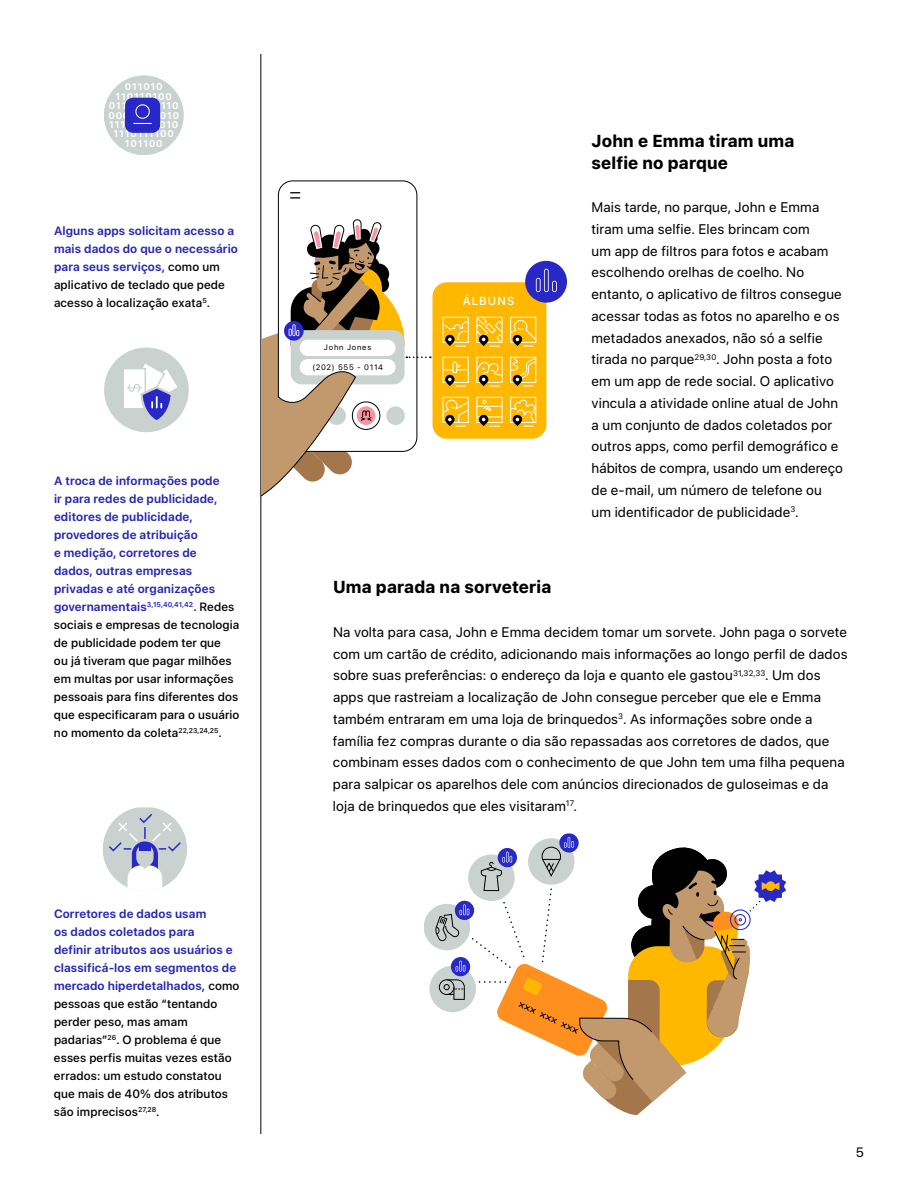
<style>
.page{position:relative;width:918px;height:1188px;background:#fff}
.page>*{position:absolute;margin:0;border:0;box-sizing:border-box;transform-origin:0 0}
.t1{font:700 17.25px/21.8px "SF Hello";letter-spacing:.01em;color:#000}
.t2{font:13.8px/21.8px "SF Hello";letter-spacing:.01em;color:#000}
.t3{font:13.5px "SF Hello";color:#000}
.t4{font:500 12px/18px "SF Hello";letter-spacing:.01em;color:#000}
.t5{font:600 12px/18px "SF Hello";letter-spacing:.01em;color:#2828b4}
.t6{font:500 11.55px "SF Hello";letter-spacing:.095em;color:#fff}
.t7{font:600 9.75px/9.4px "SF Hello";letter-spacing:.09em;color:#fff;text-align:center}
.t8{font:7.8px "SF Hello";letter-spacing:.095em;color:#000}
.s1{font-weight:500;color:#000}
.s2{font-weight:600;color:#2828b4}
</style>
<div class="page">
<hr style="left:261px;top:54px;width:1px;height:1080px;background:#000">
<svg style="left:291px;top:192px;width:9px;height:7px"></svg>
<div style="left:433px;top:282px;width:113px;height:157px;background:#ffb700;border-radius:14px"></div>
<div style="left:443px;top:357px;width:26px;height:26px;border:1px solid #fff"></div>
<div style="left:510px;top:397px;width:26px;height:26px;border:1px solid #fff"></div>
<div style="left:476px;top:397px;width:26px;height:26px;border:1px solid #fff"></div>
<div style="left:443px;top:397px;width:26px;height:26px;border:1px solid #fff"></div>
<svg style="left:510px;top:320px;width:27px;height:27px"></svg>
<svg style="left:476px;top:316px;width:27px;height:31px"></svg>
<svg style="left:442px;top:321px;width:27px;height:26px"></svg>
<svg style="left:510px;top:357px;width:27px;height:30px"></svg>
<svg style="left:476px;top:362px;width:27px;height:25px"></svg>
<svg style="left:443px;top:361px;width:25px;height:26px"></svg>
<svg style="left:510px;top:399px;width:27px;height:28px"></svg>
<svg style="left:477px;top:400px;width:25px;height:27px"></svg>
<svg style="left:442px;top:400px;width:27px;height:27px"></svg>
<div style="left:525px;top:261px;width:42px;height:42px;background:#2828c7;border-radius:50%"></div>
<svg style="left:536px;top:269px;width:21px;height:23px"></svg>
<svg style="left:261px;top:219px;width:170px;height:279px"></svg>
<div style="left:104px;top:348px;width:85px;height:84px;background:#cad2d0;border-radius:50%"></div>
<svg style="left:124px;top:362px;width:56px;height:62px"></svg>
<svg style="left:103px;top:807px;width:84px;height:80px"></svg>
<div style="left:104px;top:76px;width:80px;height:79px;background:#cad2d0;border-radius:50%"></div>
<div style="left:125px;top:98px;width:35px;height:35px;background:#2828c7;border-radius:8px"></div>
<svg style="left:133px;top:123px;width:19px;height:1px"></svg>
<div style="left:135px;top:104px;width:15px;height:15px;border:1px solid #fff;border-radius:50%"></div>
<div style="left:424px;top:904px;width:46px;height:46px;background:#cad2d0;border-radius:50%"></div>
<div style="left:429px;top:966px;width:47px;height:46px;background:#cad2d0;border-radius:50%"></div>
<svg style="left:559px;top:833px;width:20px;height:20px"></svg>
<svg style="left:435px;top:837px;width:351px;height:279px"></svg>
<p class="t7" style="left:108px;top:82px;width:72px">011010<br>110110100<br>011111111110<br>00011101010<br>11100110010<br>1110111100<br>101100</p>
<p class="t5" style="left:54px;top:221px;width:186px">Alguns apps solicitam acesso a mais dados do que o necessário para seus serviços, <span class="s1">como um aplicativo de teclado que pede acesso à localização exata</span><sup>5</sup><span class="s1">.</span></p>
<p class="t4" style="left:54px;top:472px;width:187px"><span class="s2">A troca de informações pode<br>ir para redes de publicidade, editores de publicidade, provedores de atribuição<br>e medição, corretores de<br>dados, outras empresas privadas e até organizações governamentais</span><sup>3,15,40,41,42</sup><span class="s2">.</span> Redes sociais e empresas de tecnologia de publicidade podem ter que<br>ou já tiveram que pagar milhões em multas por usar informações pessoais para fins diferentes dos que especificaram para o usuário no momento da coleta<sup>22,23,24,25</sup>.</p>
<p class="t4" style="left:54px;top:905px;width:187px"><span class="s2">Corretores de dados usam<br>os dados coletados para<br>definir atributos aos usuários e classificá-los em segmentos de mercado hiperdetalhados,</span> como pessoas que estão “tentando perder peso, mas amam padarias”<sup>26</sup>. O problema é que esses perfis muitas vezes estão errados: um estudo constatou que mais de 40% dos atributos são imprecisos<sup>27,28</sup>.</p>
<p class="t8" style="left:324px;top:343px;width:49px">John Jones</p>
<p class="t8" style="left:312px;top:362px;width:72px">(202) 555 - 0114</p>
<p class="t6" style="left:463px;top:294px;width:53px">ÁLBUNS</p>
<p class="t1" style="left:592px;top:130px;width:205px">John e Emma tiram uma selfie no parque</p>
<p class="t2" style="left:592px;top:197px;width:253px">Mais tarde, no parque, John e Emma tiram uma selfie. Eles brincam com<br>um app de filtros para fotos e acabam escolhendo orelhas de coelho. No entanto, o aplicativo de filtros consegue acessar todas as fotos no aparelho e os metadados anexados, não só a selfie tirada no parque<sup>29,30</sup>. John posta a foto em um app de rede social. O aplicativo vincula a atividade online atual de John a um conjunto de dados coletados por outros apps, como perfil demográfico e hábitos de compra, usando um endereço de e-mail, um número de telefone ou um identificador de publicidade<sup>3</sup>.</p>
<p class="t1" style="left:333px;top:576px;width:220px">Uma parada na sorveteria</p>
<p class="t2" style="left:333px;top:621px;width:516px">Na volta para casa, John e Emma decidem tomar um sorvete. John paga o sorvete com um cartão de crédito, adicionando mais informações ao longo perfil de dados sobre suas preferências: o endereço da loja e quanto ele gastou<sup>31,32,33</sup>. Um dos apps que rastreiam a localização de John consegue perceber que ele e Emma também entraram em uma loja de brinquedos<sup>3</sup>. As informações sobre onde a família fez compras durante o dia são repassadas aos corretores de dados, que combinam esses dados com o conhecimento de que John tem uma filha pequena para salpicar os aparelhos dele com anúncios direcionados de guloseimas e da loja de brinquedos que eles visitaram<sup>17</sup>.</p>
<p class="t3" style="left:856px;top:1144px;width:10px">5</p>
</div>
